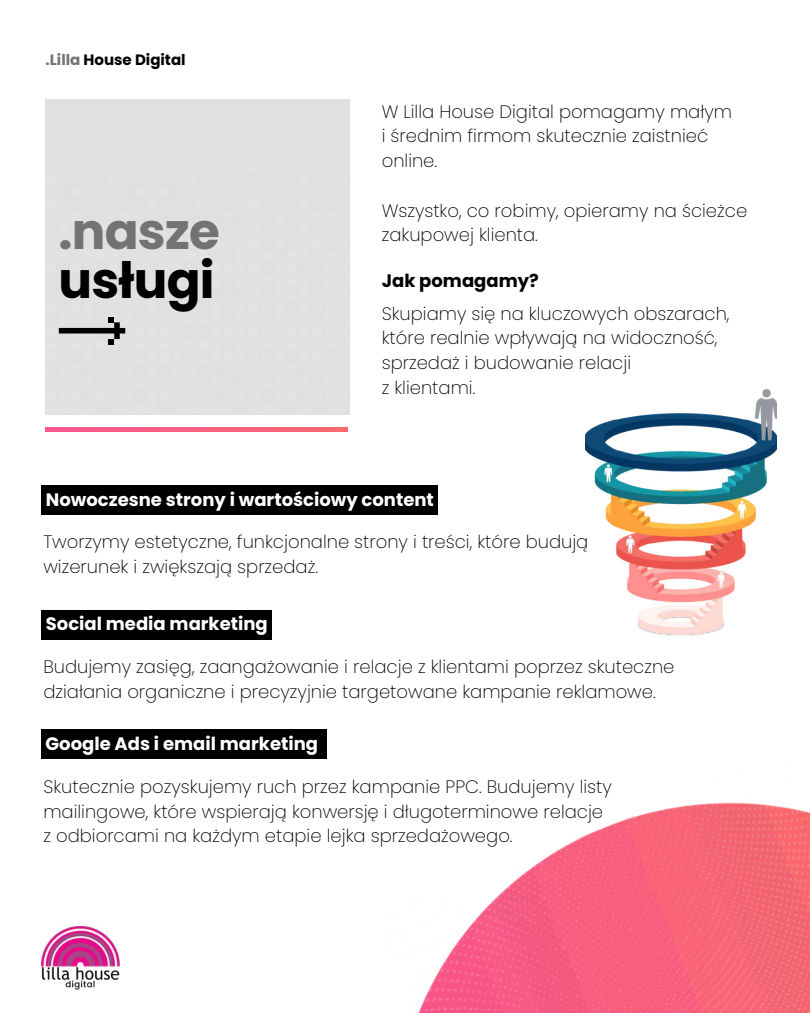
<style>
.page{position:relative;width:810px;height:1013px;background:#fff}
.page>*{position:absolute;margin:0;border:0;box-sizing:border-box;transform-origin:0 0}
.t1{font:700 50px "Poppins";letter-spacing:-.015em;color:#737373}
.t2{font:700 50px "Poppins";letter-spacing:-.015em;color:#000}
.t3{font:200 18px/24.8px "Poppins";color:#000}
.t4{font:700 18px "Poppins";color:#fff}
.t5{font:700 18px "Poppins";color:#000}
.t6{font:700 15px "Poppins";color:#000}
.s1{color:#737373}
</style>
<div class="page">
<img style="left:418px;top:802px;width:392px;height:210px">
<img style="left:585px;top:390px;width:192px;height:245px">
<div style="left:42px;top:610px;width:230px;height:29px;background:#000"></div>
<div style="left:42px;top:485px;width:396px;height:29px;background:#000"></div>
<div style="left:41px;top:729px;width:285px;height:30px;background:#000"></div>
<img style="left:46px;top:427px;width:302px;height:4px">
<div style="left:46px;top:99px;width:304px;height:315px;background:#e0e0e0"></div>
<svg style="left:45px;top:303px;width:80px;height:41px"></svg>
<img style="left:42px;top:926px;width:78px;height:63px">
<p class="t6" style="left:46px;top:49px;width:142px"><span class="s1">.Lilla</span> House Digital</p>
<h1 class="t1" style="left:58px;top:196px;width:163px">.nasze</h1>
<h1 class="t2" style="left:58px;top:246px;width:158px">usługi</h1>
<p class="t3" style="left:382px;top:99px;width:352px">W Lilla House Digital pomagamy małym i średnim firmom skutecznie zaistnieć online.</p>
<p class="t3" style="left:382px;top:198px;width:367px">Wszystko, co robimy, opieramy na ścieżce zakupowej klienta.</p>
<p class="t5" style="left:382px;top:268px;width:159px">Jak pomagamy?</p>
<p class="t3" style="left:382px;top:301px;width:349px">Skupiamy się na kluczowych obszarach, które realnie wpływają na widoczność, sprzedaż i budowanie relacji<br>z klientami.</p>
<p class="t4" style="left:46px;top:487px;width:390px">Nowoczesne strony i wartościowy content</p>
<p class="t3" style="left:43px;top:529px;width:546px">Tworzymy estetyczne, funkcjonalne strony i treści, które budują wizerunek i zwiększają sprzedaż.</p>
<p class="t4" style="left:46px;top:611px;width:223px">Social media marketing</p>
<p class="t3" style="left:43px;top:654px;width:633px">Budujemy zasięg, zaangażowanie i relacje z klientami poprzez skuteczne działania organiczne i precyzyjnie targetowane kampanie reklamowe.</p>
<p class="t4" style="left:46px;top:731px;width:274px">Google Ads i email marketing</p>
<p class="t3" style="left:43px;top:774px;width:570px">Skutecznie pozyskujemy ruch przez kampanie PPC. Budujemy listy mailingowe, które wspierają konwersję i długoterminowe relacje z odbiorcami na każdym etapie lejka sprzedażowego.</p>
</div>
